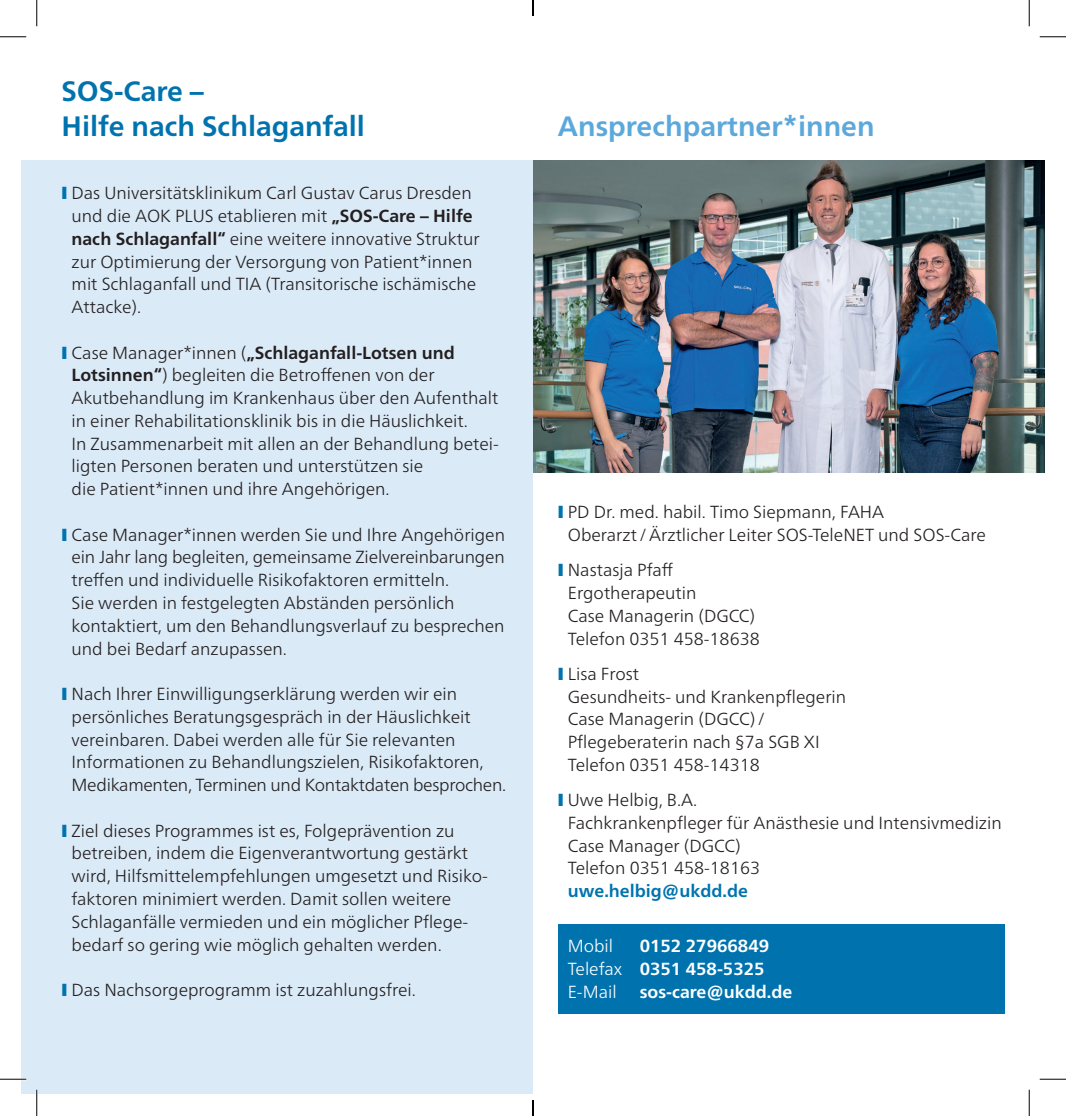
<style>
.page{position:relative;width:1066px;height:1116px;background:#fff}
.page>*{position:absolute;margin:0;border:0;box-sizing:border-box;transform-origin:0 0}
.t1{font:700 28px "Frutiger Neue LT Pro";color:#0073ae}
.t2{font:700 28px "Frutiger Neue LT Pro";color:#5ba8dc}
.t3{font:300 17.5px/22.8px "Frutiger Neue LT Pro";color:#231f20}
.t4{font:700 17.5px/22.8px "Frutiger Neue LT Pro";color:#fff}
.t5{font:300 17.5px "Frutiger Neue LT Pro";color:#fff}
.s1{font-weight:900;color:#0073ae}
.s2{font-weight:700}
.s3{font-weight:700;color:#0073ae}
.s4{font-weight:300}
</style>
<div class="page">
<div style="left:22px;top:161px;width:511px;height:932px;background:#dbeaf7"></div>
<div style="left:558px;top:923px;width:446px;height:90px;background:#0073ae"></div>
<img style="left:533px;top:161px;width:511px;height:312px">
<hr style="left:0;top:1077px;width:26px;height:3px;background:#fff">
<hr style="left:36px;top:1089px;width:2px;height:26px;background:#fff">
<svg style="left:0;top:36px;width:26px;height:1px"></svg>
<svg style="left:1039px;top:36px;width:27px;height:1px"></svg>
<svg style="left:0;top:1078px;width:26px;height:1px"></svg>
<svg style="left:1039px;top:1078px;width:27px;height:1px"></svg>
<svg style="left:36px;top:0;width:1px;height:26px"></svg>
<svg style="left:36px;top:1089px;width:1px;height:26px"></svg>
<svg style="left:1029px;top:0;width:1px;height:26px"></svg>
<svg style="left:1029px;top:1089px;width:1px;height:26px"></svg>
<svg style="left:532px;top:0;width:2px;height:16px"></svg>
<svg style="left:532px;top:1100px;width:2px;height:15px"></svg>
<p class="t1" style="left:62px;top:75px;width:144px">SOS-Care –</p>
<p class="t1" style="left:62px;top:110px;width:305px">Hilfe nach Schlaganfall</p>
<p class="t2" style="left:558px;top:110px;width:318px">Ansprechpartner*innen</p>
<p class="t3" style="left:72px;top:181px;width:409px;text-indent:-10px"><span class="s1">I</span> Das Universitätsklinikum Carl Gustav Carus Dresden und die AOK PLUS etablieren mit <span class="s2">„SOS-Care – Hilfe nach Schlaganfall“</span> eine weitere innovative Struktur zur Optimierung der Versorgung von Patient*innen mit Schlaganfall und TIA (Transitorische ischämische Attacke).</p>
<p class="t3" style="left:72px;top:341px;width:429px;text-indent:-10px"><span class="s1">I</span> Case Manager*innen (<span class="s2">„Schlaganfall-Lotsen und Lotsinnen“</span>) begleiten die Betroffenen von der Akutbehandlung im Krankenhaus über den Aufenthalt in einer Rehabilitationsklinik bis in die Häuslichkeit.<br>In Zusammenarbeit mit allen an der Behandlung betei&shy;ligten Personen beraten und unterstützen sie<br>die Patient*innen und ihre Angehörigen.</p>
<p class="t3" style="left:72px;top:523px;width:435px;text-indent:-10px"><span class="s1">I</span> Case Manager*innen werden Sie und Ihre Angehörigen ein Jahr lang begleiten, gemeinsame Zielvereinbarungen treffen und individuelle Risikofaktoren ermitteln.<br>Sie werden in festgelegten Abständen persönlich kontaktiert, um den Behandlungsverlauf zu besprechen und bei Bedarf anzupassen.</p>
<p class="t3" style="left:72px;top:682px;width:436px;text-indent:-10px"><span class="s1">I</span> Nach Ihrer Einwilligungserklärung werden wir ein persönliches Beratungsgespräch in der Häuslichkeit vereinbaren. Dabei werden alle für Sie relevanten Informationen zu Behandlungszielen, Risikofaktoren, Medikamenten, Terminen und Kontaktdaten besprochen.</p>
<p class="t3" style="left:72px;top:818px;width:418px;text-indent:-10px"><span class="s1">I</span> Ziel dieses Programmes ist es, Folgeprävention zu betreiben, indem die Eigenverantwortung gestärkt wird, Hilfsmittelempfehlungen umgesetzt und Risiko&shy;faktoren minimiert werden. Damit sollen weitere Schlaganfälle vermieden und ein möglicher Pflege&shy;bedarf so gering wie möglich gehalten werden.</p>
<p class="t3" style="left:62px;top:978px;width:356px"><span class="s1">I</span> Das Nachsorgeprogramm ist zuzahlungsfrei.</p>
<p class="t3" style="left:568px;top:500px;width:419px;text-indent:-10px"><span class="s1">I</span> PD Dr. med. habil. Timo Siepmann, FAHA<br>Oberarzt /Ärztlicher Leiter SOS-TeleNET und SOS-Care</p>
<p class="t3" style="left:568px;top:558px;width:193px;text-indent:-10px"><span class="s1">I</span> Nastasja Pfaff<br>Ergotherapeutin<br>Case Managerin (DGCC)<br>Telefon 0351 458-18638</p>
<p class="t3" style="left:568px;top:662px;width:280px;text-indent:-10px"><span class="s1">I</span> Lisa Frost<br>Gesundheits- und Krankenpflegerin<br>Case Managerin (DGCC) /<br>Pflegeberaterin nach §7a SGB XI<br>Telefon 0351 458-14318</p>
<p class="t3" style="left:568px;top:788px;width:435px;text-indent:-10px"><span class="s1">I</span> Uwe Helbig, B.A.<br>Fachkrankenpfleger für Anästhesie und Intensivmedizin<br>Case Manager (DGCC)<br>Telefon 0351 458-18163<br><span class="s3">uwe.helbig@ukdd.de</span></p>
<p class="t5" style="left:568px;top:935px;width:47px">Mobil</p>
<p class="t4" style="left:568px;top:934px;width:203px;text-indent:72px">0152 27966849<br><span class="s4">Telefax</span> 0351 458-5325<br><span class="s4">E-Mail</span></p>
<p class="t4" style="left:639px;top:980px;width:154px">sos-care@ukdd.de</p>
</div>
